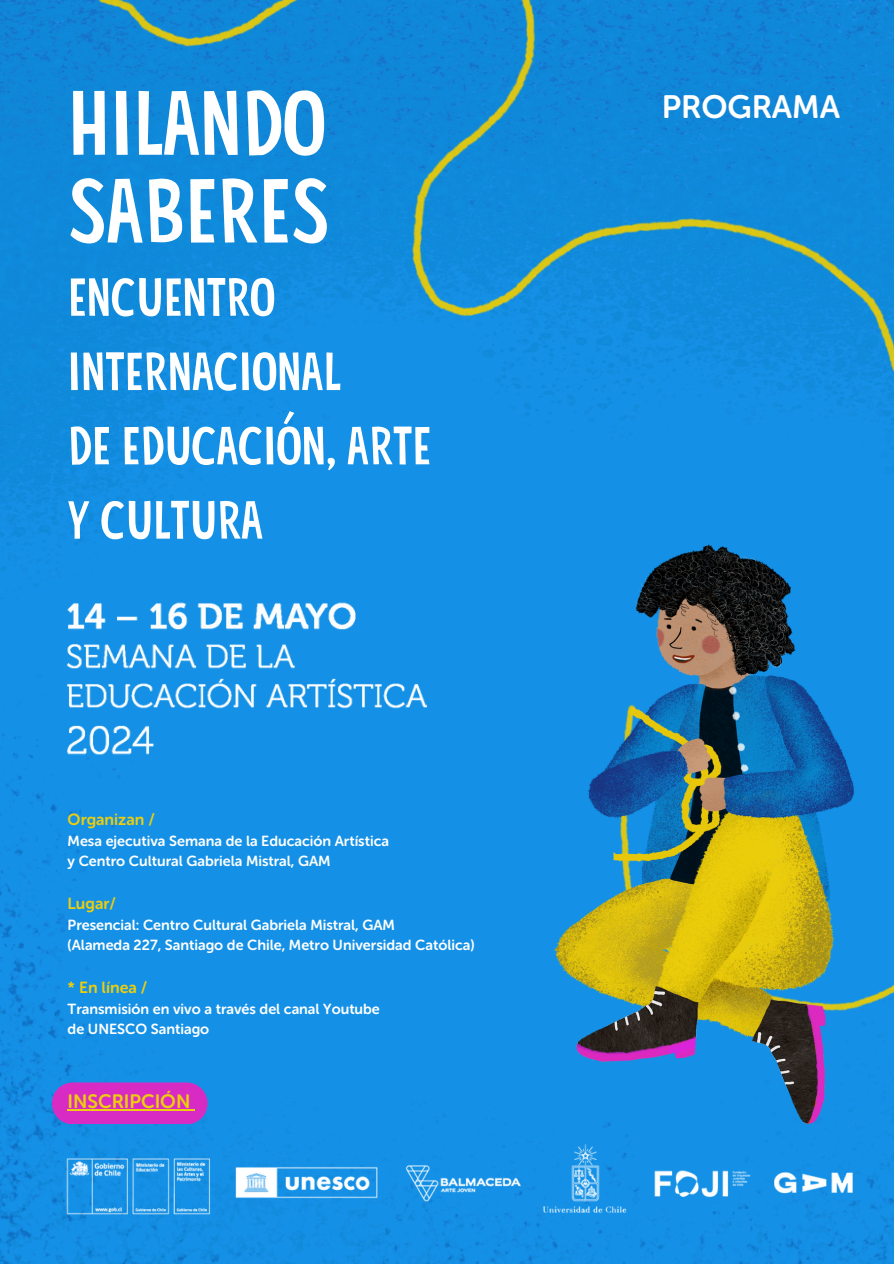
<style>
.page{position:relative;width:894px;height:1264px;background:#fff}
.page>*{position:absolute;margin:0;border:0;box-sizing:border-box;transform-origin:0 0}
.t1{font:91.05px/87.8px "Espantamales";color:#fff}
.t2{font:53.55px/74.2px "Espantamales";color:#fff}
.t3{font:32.1px "Museo Sans Rounded 700";color:#fff}
.t4{font:19.2px "Museo Sans Rounded 700";color:#ecce0e}
.t5{font:16.05px "Museo Sans Rounded 700";color:#ecce0e}
.t6{font:14.55px "Museo Sans Rounded 700";color:#fff}
</style>
<div class="page">
<div style="left:0;top:505px;width:893px;height:758px;background:#1491e6"></div>
<img style="left:0;top:0;width:893px;height:505px">
<div style="left:427px;top:693px;width:466px;height:536px;background:#1491e6"></div>
<img style="left:14px;top:577px;width:445px;height:200px">
<img style="left:542px;top:540px;width:329px;height:584px">
<img style="left:64px;top:1124px;width:790px;height:117px">
<svg style="left:52px;top:1082px;width:155px;height:42px;background:#cb37bd"></svg>
<p class="t1" style="left:68px;top:88px;width:263px">HILANDO<br>SABERES</p>
<p class="t2" style="left:68px;top:265px;width:365px">ENCUENTRO<br>INTERNACIONAL<br>DE EDUCACIÓN, ARTE<br>Y CULTURA</p>
<p class="t5" style="left:68px;top:809px;width:89px">Organizan /</p>
<p class="t6" style="left:68px;top:832px;width:323px">Mesa ejecutiva Semana de la Educación Artística</p>
<p class="t6" style="left:68px;top:852px;width:264px">y Centro Cultural Gabriela Mistral, GAM</p>
<p class="t5" style="left:68px;top:893px;width:50px">Lugar/</p>
<p class="t6" style="left:68px;top:916px;width:329px">Presencial: Centro Cultural Gabriela Mistral, GAM</p>
<p class="t6" style="left:68px;top:936px;width:408px">(Alameda 227, Santiago de Chile, Metro Universidad Católica)</p>
<p class="t5" style="left:68px;top:977px;width:81px">* En línea /</p>
<p class="t6" style="left:68px;top:1000px;width:314px">Transmisión en vivo a través del canal Youtube</p>
<p class="t6" style="left:68px;top:1020px;width:143px">de UNESCO Santiago</p>
<p class="t4" style="left:68px;top:1090px;width:124px">INSCRIPCIÓN</p>
<h3 class="t3" style="left:661px;top:87px;width:180px">PROGRAMA</h3>
</div>
